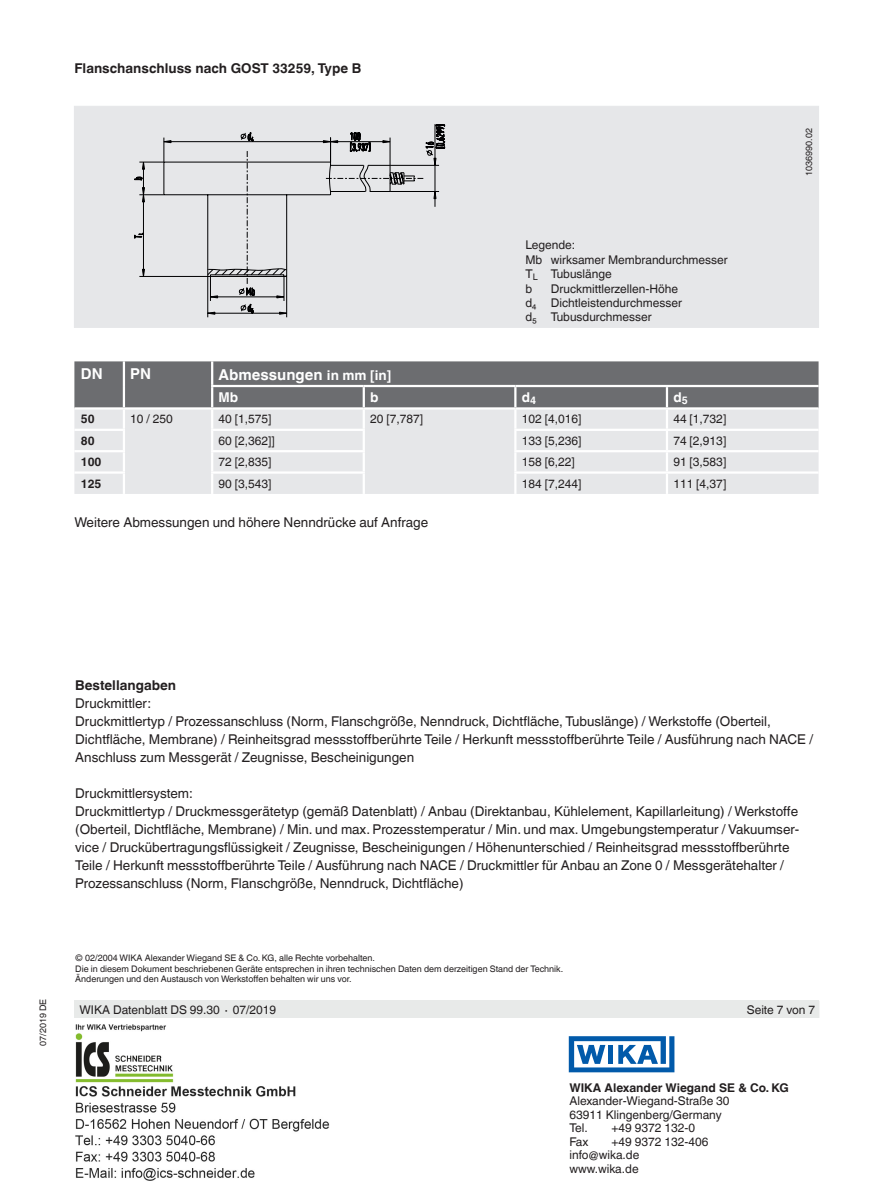
<style>
.page{position:relative;width:893px;height:1188px;background:#fff}
.page>*{position:absolute;margin:0;border:0;box-sizing:border-box;transform-origin:0 0}
.t1{font:700 15px "Helvetica World";color:#fff}
.t2{font:13.5px/18px "Helvetica World";color:#231f20}
.t3{font:700 13.5px "Helvetica World";color:#231f20}
.t4{font:700 13.5px "Helvetica World";color:#fff}
.t5{font:12px/13.5px "Helvetica World";color:#231f20}
.t6{font:700 12px "Helvetica World";color:#231f20}
.t7{font:9px/10.5px "Helvetica World";color:#231f20}
.s1{font-size:13.5px}
</style>
<div class="page">
<div style="left:74px;top:1000px;width:745px;height:18px;background:#e8eae9"></div>
<svg style="left:569px;top:1036px;width:105px;height:36px"></svg>
<div style="left:74px;top:106px;width:745px;height:221px;background:#e6e7e9"></div>
<svg style="left:134px;top:124px;width:312px;height:194px"></svg>
<div style="left:74px;top:471px;width:745px;height:23px;background:#e6e7e9"></div>
<hr style="left:74px;top:471px;width:51px;height:3px;background:#fff">
<hr style="left:211px;top:471px;width:154px;height:3px;background:#fff">
<hr style="left:514px;top:471px;width:153px;height:3px;background:#fff">
<hr style="left:667px;top:471px;width:152px;height:3px;background:#fff">
<hr style="left:666px;top:474px;width:2px;height:20px;background:#fff">
<hr style="left:363px;top:474px;width:2px;height:20px;background:#fff">
<hr style="left:514px;top:474px;width:2px;height:20px;background:#fff">
<svg style="left:74px;top:361px;width:745px;height:110px;background:#b7b8bb"></svg>
<hr style="left:123px;top:474px;width:2px;height:20px;background:#fff">
<hr style="left:211px;top:474px;width:2px;height:20px;background:#fff">
<img style="left:76px;top:1024px;width:254px;height:157px">
<p class="t3" style="left:74px;top:61px;width:288px">Flanschanschluss nach GOST 33259, Type B</p>
<p class="t5" style="left:525px;top:238px;width:204px;line-height:14.4px">Legende:<br>Mb wirksamer Membrandurchmesser<br>T<sub>L</sub> Tubuslänge<br>b</p>
<p class="t5" style="left:525px;top:281px;width:158px;line-height:14.2px;text-indent:26px">Druckmittlerzellen-Höhe d₄ Dichtleistendurchmesser d₅ Tubusdurchmesser</p>
<p class="t1" style="left:81px;top:365px;width:23px">DN</p>
<p class="t1" style="left:130px;top:365px;width:22px">PN</p>
<p class="t1" style="left:219px;top:366px;width:174px">Abmessungen <span class="s1">in mm [in]</span></p>
<p class="t4" style="left:219px;top:390px;width:21px">Mb</p>
<p class="t4" style="left:370px;top:390px;width:10px">b</p>
<p class="t4" style="left:522px;top:390px;width:16px">d<sub>4</sub></p>
<p class="t4" style="left:673px;top:390px;width:16px">d<sub>5</sub></p>
<p class="t6" style="left:81px;top:412px;width:15px">50</p>
<p class="t5" style="left:130px;top:413px;width:44px">10 / 250</p>
<p class="t5" style="left:219px;top:413px;width:54px">40 [1,575]</p>
<p class="t5" style="left:370px;top:413px;width:54px">20 [7,787]</p>
<p class="t5" style="left:522px;top:413px;width:61px">102 [4,016]</p>
<p class="t5" style="left:673px;top:413px;width:54px">44 [1,732]</p>
<p class="t6" style="left:81px;top:434px;width:15px">80</p>
<p class="t5" style="left:219px;top:434px;width:58px">60 [2,362]]</p>
<p class="t5" style="left:522px;top:434px;width:61px">133 [5,236]</p>
<p class="t5" style="left:673px;top:434px;width:54px">74 [2,913]</p>
<p class="t6" style="left:81px;top:455px;width:22px">100</p>
<p class="t5" style="left:219px;top:455px;width:54px">72 [2,835]</p>
<p class="t5" style="left:522px;top:455px;width:54px">158 [6,22]</p>
<p class="t5" style="left:673px;top:455px;width:54px">91 [3,583]</p>
<p class="t6" style="left:81px;top:476px;width:22px">125</p>
<p class="t5" style="left:219px;top:477px;width:54px">90 [3,543]</p>
<p class="t5" style="left:522px;top:477px;width:61px">184 [7,244]</p>
<p class="t5" style="left:673px;top:477px;width:54px">111 [4,37]</p>
<p class="t2" style="left:74px;top:513px;width:355px">Weitere Abmessungen und höhere Nenndrücke auf Anfrage</p>
<p class="t7" style="left:804px;top:176px;width:49px;rotate:-90deg">1036990.02</p>
<p class="t7" style="left:38px;top:1046px;width:49px;rotate:-90deg">07/2019 DE</p>
<p class="t3" style="left:75px;top:677px;width:102px">Bestellangaben</p>
<p class="t2" style="left:75px;top:694px;width:739px">Druckmittler:<br>Druckmittlertyp / Prozessanschluss (Norm, Flanschgröße, Nenndruck, Dichtfläche, Tubuslänge) / Werkstoffe (Oberteil, Dichtfläche, Membrane) / Reinheitsgrad messstoffberührte Teile / Herkunft messstoffberührte Teile / Ausführung nach NACE / Anschluss zum Messgerät / Zeugnisse, Bescheinigungen</p>
<p class="t2" style="left:75px;top:784px;width:726px">Druckmittlersystem:<br>Druckmittlertyp / Druckmessgerätetyp (gemäß Datenblatt) / Anbau (Direktanbau, Kühlelement, Kapillarleitung) / Werkstoffe (Oberteil, Dichtfläche, Membrane) / Min. und max. Prozesstemperatur / Min. und max. Umgebungstemperatur / Vakuumser&shy;vice / Druckübertragungsflüssigkeit / Zeugnisse, Bescheinigungen / Höhenunterschied / Reinheitsgrad messstoffberührte Teile / Herkunft messstoffberührte Teile / Ausführung nach NACE / Druckmittler für Anbau an Zone 0 / Messgerätehalter / Prozessanschluss (Norm, Flanschgröße, Nenndruck, Dichtfläche)</p>
<p class="t7" style="left:75px;top:953px;width:489px">© 02/2004 WIKA Alexander Wiegand SE &amp; Co. KG, alle Rechte vorbehalten.<br>Die in diesem Dokument beschriebenen Geräte entsprechen in ihren technischen Daten dem derzeitigen Stand der Technik.<br>Änderungen und den Austausch von Werkstoffen behalten wir uns vor.</p>
<p class="t5" style="left:80px;top:1003px;width:198px">WIKA Datenblatt DS 99.30 ∙ 07/2019</p>
<p class="t5" style="left:747px;top:1003px;width:70px">Seite 7 von 7</p>
<p class="t6" style="left:569px;top:1080px;width:221px">WIKA Alexander Wiegand SE &amp; Co. KG</p>
<p class="t5" style="left:569px;top:1094px;width:162px">Alexander-Wiegand-Straße 30<br>63911 Klingenberg/Germany<br>Tel.</p>
<p class="t5" style="left:611px;top:1121px;width:85px">+49 9372 132-0</p>
<p class="t5" style="left:569px;top:1135px;width:21px">Fax</p>
<p class="t5" style="left:569px;top:1135px;width:140px;text-indent:42px">+49 9372 132-406 info@wika.de www.wika.de</p>
</div>
